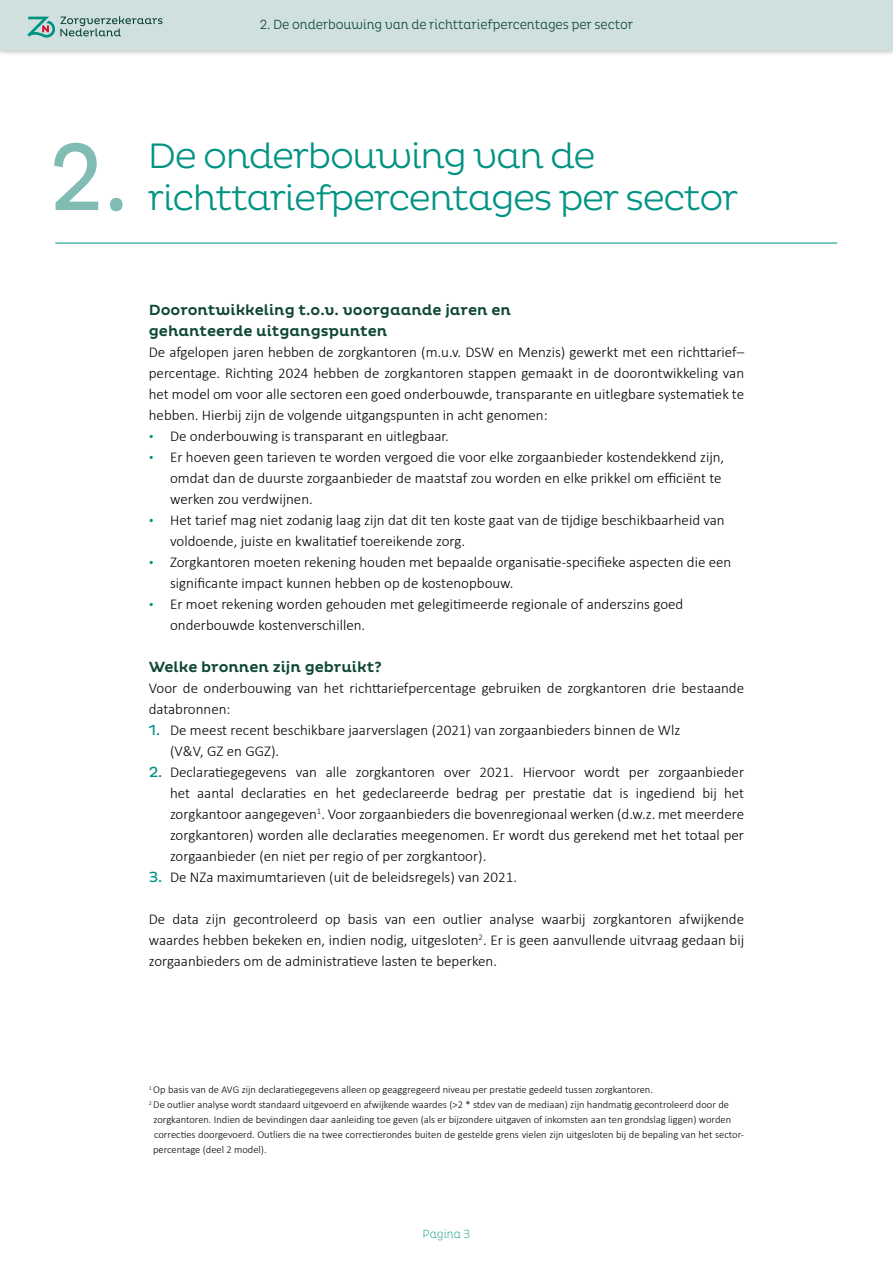
<style>
.page{position:relative;width:893px;height:1263px;background:#fff}
.page>*{position:absolute;margin:0;border:0;box-sizing:border-box;transform-origin:0 0}
.t1{font:97.5px "Pluto Cond";color:#81bcb4}
.t2{font:300 36px/42px "Pluto";letter-spacing:-.04em;color:#009383}
.t3{font:300 15px/21px "Calibri";color:#000}
.t4{font:500 15px/21px "Pluto";color:#0f4735}
.t5{font:300 13.5px "Pluto Cond";letter-spacing:-.01em;color:#0f4735}
.t6{font:200 12px "Pluto Cond";color:#009383}
.t7{font:300 10.5px/15px "Calibri";color:#000}
.s1{font-family:"Pluto";font-weight:400;color:#009383}
</style>
<div class="page">
<hr style="left:55px;top:243px;width:782px;height:1px;background:#009383">
<div style="left:0;top:0;width:893px;height:56px;background:#000;opacity:.4"></div>
<div style="left:0;top:0;width:893px;height:50px;background:#cfe0de"></div>
<svg style="left:27px;top:16px;width:135px;height:22px"></svg>
<p class="t5" style="left:260px;top:17px;width:375px">2. De onderbouwing van de richttariefpercentages per sector</p>
<h1 class="t1" style="left:49px;top:122px;width:81px">2.</h1>
<h1 class="t2" style="left:148px;top:135px;width:592px">De onderbouwing van de richttariefpercentages per sector</h1>
<h5 class="t4" style="left:149px;top:300px;width:364px">Doorontwikkeling t.o.v. voorgaande jaren en gehanteerde uitgangspunten</h5>
<p class="t3" style="left:149px;top:341px;width:597px;text-align:justify">De afgelopen jaren hebben de zorgkantoren (m.u.v. DSW en Menzis) gewerkt met een richttarief– percentage. Richting 2024 hebben de zorgkantoren stappen gemaakt in de doorontwikkeling van het model om voor alle sectoren een goed onderbouwde, transparante en uitlegbare systematiek te hebben. Hierbij zijn de volgende uitgangspunten in acht genomen:</p>
<p class="t3" style="left:149px;top:425px;width:301px"><span class="s1">•</span> De onderbouwing is transparant en uitlegbaar.</p>
<p class="t3" style="left:170px;top:446px;width:556px;text-indent:-21px"><span class="s1">•</span> Er hoeven geen tarieven te worden vergoed die voor elke zorgaanbieder kostendekkend zijn, omdat dan de duurste zorgaanbieder de maatstaf zou worden en elke prikkel om efficiënt te werken zou verdwijnen.</p>
<p class="t3" style="left:170px;top:509px;width:556px;text-indent:-21px"><span class="s1">•</span> Het tarief mag niet zodanig laag zijn dat dit ten koste gaat van de tijdige beschikbaarheid van voldoende, juiste en kwalitatief toereikende zorg.</p>
<p class="t3" style="left:170px;top:551px;width:563px;text-indent:-21px"><span class="s1">•</span> Zorgkantoren moeten rekening houden met bepaalde organisatie-specifieke aspecten die een significante impact kunnen hebben op de kostenopbouw.</p>
<p class="t3" style="left:170px;top:593px;width:515px;text-indent:-21px"><span class="s1">•</span> Er moet rekening worden gehouden met gelegitimeerde regionale of anderszins goed onderbouwde kostenverschillen.</p>
<h5 class="t4" style="left:149px;top:657px;width:234px">Welke bronnen zijn gebruikt?</h5>
<p class="t3" style="left:149px;top:677px;width:597px">Voor de onderbouwing van het richttariefpercentage gebruiken de zorgkantoren drie bestaande databronnen:</p>
<p class="t3" style="left:170px;top:719px;width:512px;text-indent:-21px"><span class="s1">1.</span> De meest recent beschikbare jaarverslagen (2021) van zorgaanbieders binnen de Wlz (V&amp;V, GZ en GGZ).</p>
<p class="t3" style="left:170px;top:761px;width:576px;text-align:justify;text-indent:-21px"><span class="s1">2.</span> Declaratiegegevens van alle zorgkantoren over 2021. Hiervoor wordt per zorgaanbieder het aantal declaraties en het gedeclareerde bedrag per prestatie dat is ingediend bij het zorgkantoor aangegeven<sup>1</sup>. Voor zorgaanbieders die bovenregionaal werken (d.w.z. met meerdere zorgkantoren) worden alle declaraties meegenomen. Er wordt dus gerekend met het totaal per zorgaanbieder (en niet per regio of per zorgkantoor).</p>
<p class="t3" style="left:149px;top:866px;width:370px"><span class="s1">3.</span> De NZa maximumtarieven (uit de beleidsregels) van 2021.</p>
<p class="t3" style="left:149px;top:908px;width:597px;text-align:justify">De data zijn gecontroleerd op basis van een outlier analyse waarbij zorgkantoren afwijkende waardes hebben bekeken en, indien nodig, uitgesloten<sup>2</sup>. Er is geen aanvullende uitvraag gedaan bij zorgaanbieders om de administratieve lasten te beperken.</p>
<p class="t7" style="left:149px;top:1082px;width:506px"><sup>1</sup> Op basis van de AVG zijn declaratiegegevens alleen op geaggregeerd niveau per prestatie gedeeld tussen zorgkantoren.</p>
<p class="t7" style="left:153px;top:1097px;width:593px;text-indent:-4px"><sup>2</sup> De outlier analyse wordt standaard uitgevoerd en afwijkende waardes (&gt;2 * stdev van de mediaan) zijn handmatig gecontroleerd door de zorgkantoren. Indien de bevindingen daar aanleiding toe geven (als er bijzondere uitgaven of inkomsten aan ten grondslag liggen) worden correcties doorgevoerd. Outliers die na twee correctierondes buiten de gestelde grens vielen zijn uitgesloten bij de bepaling van het sector&shy;percentage (deel 2 model).</p>
<p class="t6" style="left:423px;top:1227px;width:49px">Pagina 3</p>
</div>
